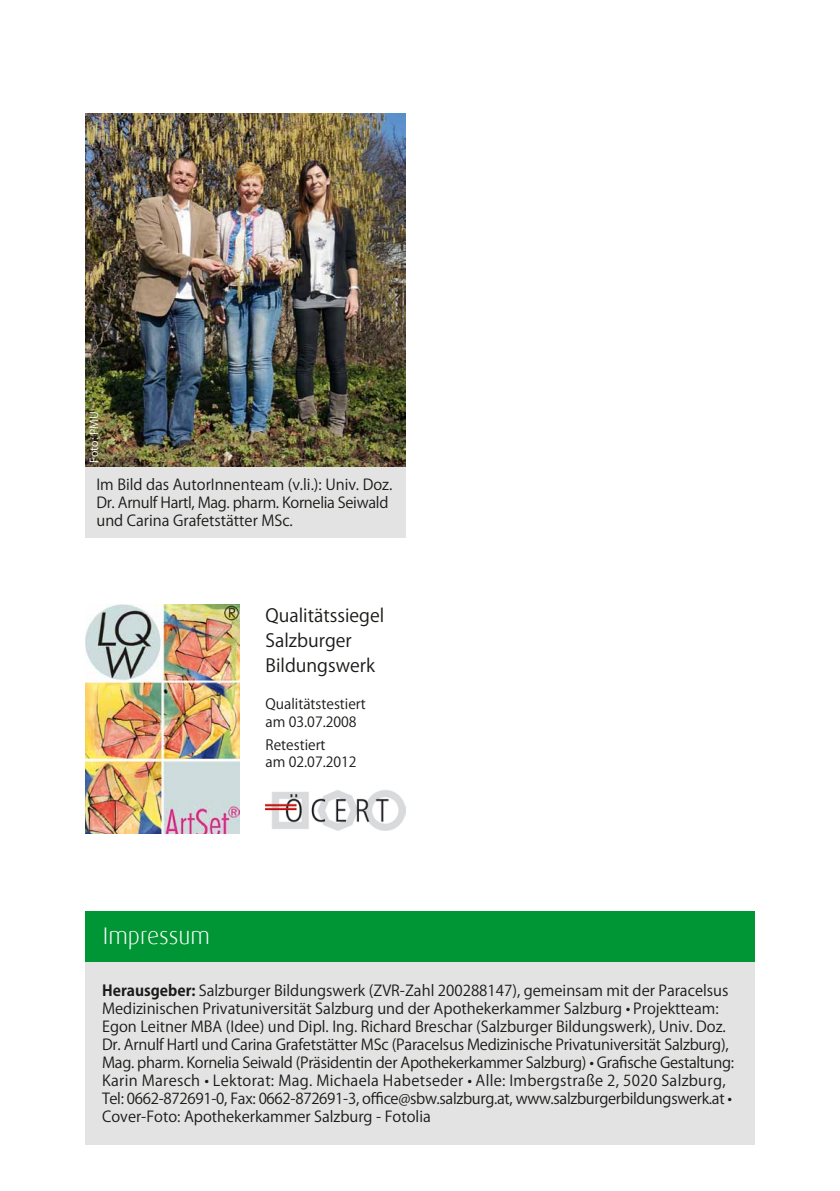
<style>
.page{position:relative;width:840px;height:1191px;background:#fff}
.page>*{position:absolute;margin:0;border:0;box-sizing:border-box;transform-origin:0 0}
.t1{font:300 24px "Dax";color:#fff}
.t2{font:18px/24.8px "Koz Go Pro";color:#1a1a18}
.t3{font:15px/18px "Koz Go Pro";color:#1a1a18}
.t4{font:14px/17.6px "Koz Go Pro";color:#1a1a18}
.t5{font:11px "Koz Go Pro";color:#fff}
.s1{font-weight:700}
</style>
<div class="page">
<img style="left:265px;top:790px;width:140px;height:41px">
<img style="left:85px;top:604px;width:155px;height:229px">
<img style="left:85px;top:113px;width:320px;height:354px">
<div style="left:85px;top:961px;width:669px;height:183px;background:#e3e3e3"></div>
<div style="left:85px;top:911px;width:669px;height:50px;background:#009635"></div>
<div style="left:85px;top:467px;width:320px;height:71px;background:#e3e3e3"></div>
<p class="t5" style="left:87px;top:463px;width:52px;rotate:-90deg">Foto: PMU</p>
<p class="t3" style="left:96px;top:476px;width:297px">Im Bild das AutorInnenteam (v.li.): Univ. Doz.<br>Dr. Arnulf Hartl, Mag. pharm. Kornelia Seiwald und Carina Grafetstätter MSc.</p>
<p class="t2" style="left:265px;top:603px;width:120px">Qualitätssiegel<br>Salzburger<br>Bildungswerk</p>
<p class="t4" style="left:265px;top:696px;width:102px">Qualitätstestiert am 03.07.2008</p>
<p class="t4" style="left:265px;top:736px;width:92px">Retestiert<br>am 02.07.2012</p>
<h1 class="t1" style="left:103px;top:922px;width:109px">Impressum</h1>
<p class="t3" style="left:102px;top:982px;width:633px"><span class="s1">Herausgeber:</span> Salzburger Bildungswerk (ZVR-Zahl 200288147), gemeinsam mit der Paracelsus Medizinischen Privatuniversität Salzburg und der Apothekerkammer Salzburg • Projektteam:<br>Egon Leitner MBA (Idee) und Dipl. Ing. Richard Breschar (Salzburger Bildungswerk), Univ. Doz.<br>Dr. Arnulf Hartl und Carina Grafetstätter MSc (Paracelsus Medizinische Privatuniversität Salzburg), Mag. pharm. Kornelia Seiwald (Präsidentin der Apothekerkammer Salzburg) • Grafische Gestaltung:<br>Karin Maresch • Lektorat: Mag. Michaela Habetseder • Alle: Imbergstraße 2, 5020 Salzburg, Tel: 0662-872691-0, Fax: 0662-872691-3, office@sbw.salzburg.at, www.salzburgerbildungswerk.at • Cover-Foto: Apothekerkammer Salzburg - Fotolia</p>
</div>
